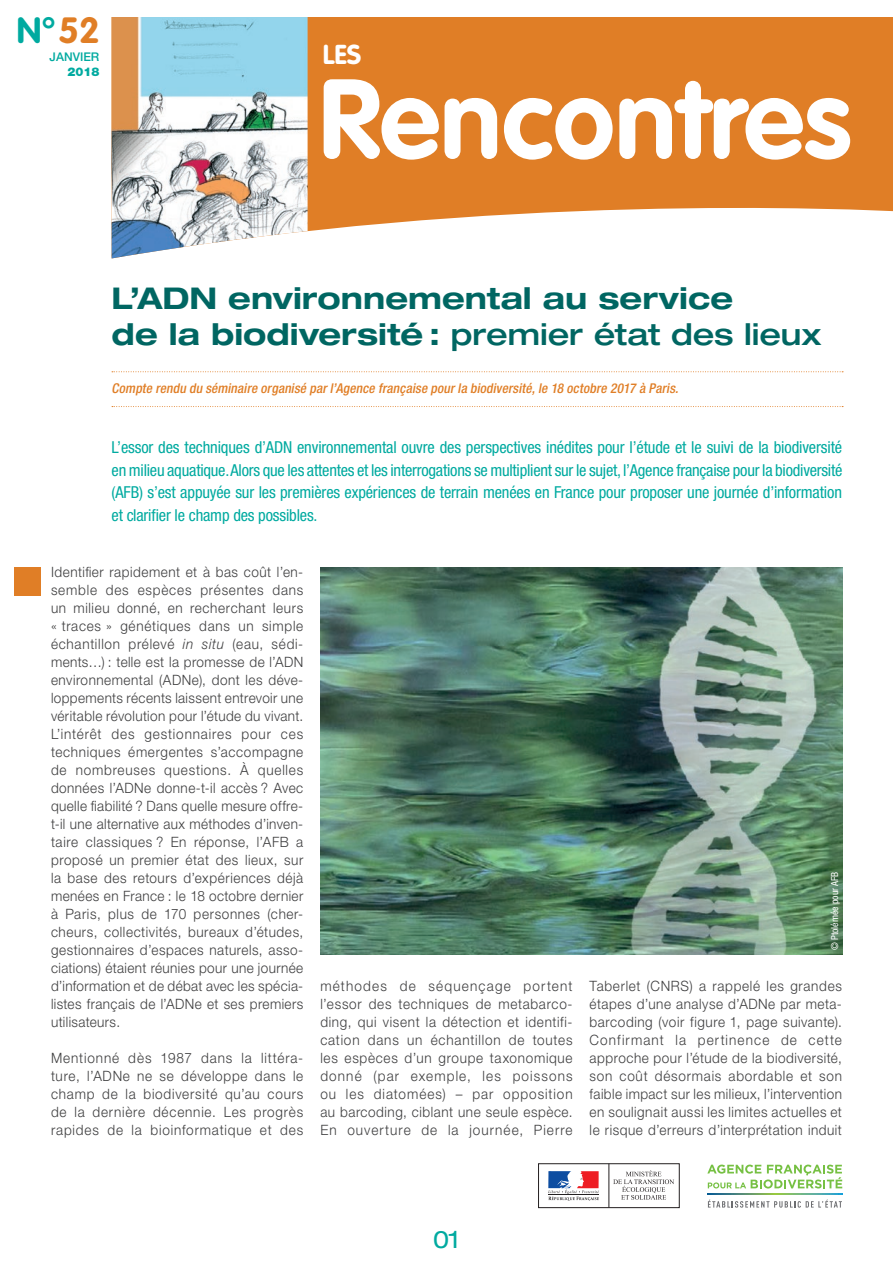
<style>
.page{position:relative;width:893px;height:1263px;background:#fff}
.page>*{position:absolute;margin:0;border:0;box-sizing:border-box;transform-origin:0 0}
.t1{font:700 111px "VAG Rounded";color:#fff}
.t2{font:700 36px "VAG Rounded";color:#00aaa0}
.t3{font:700 expanded 30px/36px "Helvetica Neue";color:#006662}
.t4{font:700 27px "VAG Rounded";color:#fff}
.t5{font:expanded 24px "Helvetica Neue";color:#00aaa0}
.t6{font:condensed 16.5px/22.5px "Helvetica Neue";letter-spacing:-.01em;color:#00aaa0;text-align:justify}
.t7{font:300 14.25px/18px "Helvetica Neue";letter-spacing:.04em;color:#3e3e3f;text-align:justify;scale:.95 1}
.t8{font:italic 500 condensed 13.5px "Helvetica Neue";color:#e07e26}
.t9{font:500 12px "Helvetica Neue LT Std";color:#00aaa0}
.t10{font:900 12px "Helvetica Neue";color:#00aaa0}
.t11{font:condensed 9.75px "Helvetica Neue";color:#fff}
.s1{color:#e07e26}
.s2{font-weight:500}
.s3{font-family:"Helvetica Neue LT Std";font-style:italic}
</style>
<div class="page">
<div style="left:14px;top:567px;width:27px;height:29px;background:#e07e26"></div>
<svg style="left:308px;top:17px;width:585px;height:215px;background:#e28838"></svg>
<img style="left:112px;top:17px;width:196px;height:241px">
<svg style="left:112px;top:371px;width:731px;height:1px"></svg>
<svg style="left:112px;top:406px;width:731px;height:1px"></svg>
<img style="left:320px;top:567px;width:522px;height:387px">
<div style="left:538px;top:1163px;width:142px;height:45px;border:1px solid #231f20"></div>
<svg style="left:548px;top:1171px;width:51px;height:30px"></svg>
<hr style="left:609px;top:1164px;width:1px;height:43px;background:#231f20">
<svg style="left:613px;top:1170px;width:61px;height:30px"></svg>
<svg style="left:707px;top:1164px;width:135px;height:24px"></svg>
<svg style="left:708px;top:1194px;width:134px;height:1px"></svg>
<svg style="left:708px;top:1199px;width:134px;height:8px"></svg>
<h2 class="t2" style="left:17px;top:9px;width:84px">N°<span class="s1">52</span></h2>
<p class="t9" style="left:50px;top:50px;width:51px">JANVIER</p>
<p class="t10" style="left:67px;top:64px;width:34px">2018</p>
<h3 class="t4" style="left:323px;top:38px;width:40px">LES</h3>
<h1 class="t1" style="left:319px;top:54px;width:534px">Rencontres</h1>
<h3 class="t3" style="left:112px;top:279px;width:711px">L’ADN environnemental au service<br>de la biodiversité : <span class="s2">premier état des lieux</span></h3>
<p class="t8" style="left:112px;top:381px;width:571px">Compte rendu du séminaire organisé parl’Agence française pourla biodiversité,le 18 octobre 2017 à Paris.</p>
<p class="t6" style="left:112px;top:436px;width:732px">L’essor des techniques d’ADN environnemental ouvre des perspectives inédites pour l’étude et le suivi de la biodiversité en milieu aquatique. Alors que les attentes et les interrogations se multiplient sur le sujet, l’Agence française pour la biodiversité (AFB) s’est appuyée sur les premières expériences de terrain menées en France pour proposer une journée d’information et clarifier le champ des possibles.</p>
<p class="t7" style="left:51px;top:562px;width:267px">Identifier rapidement et à bas coût l’en&shy;semble des espèces présentes dans un milieu donné, en recherchant leurs « traces » génétiques dans un simple échantillon prélevé <span class="s3">in situ</span> (eau, sédi&shy;ments…) : telle est la promesse de l’ADN environnemental (ADNe), dont les déve&shy;loppements récents laissent entrevoir une véritable révolution pour l’étude du vivant.<br>L’intérêt des gestionnaires pour ces techniques émergentes s’accompagne de nombreuses questions. À quelles données l’ADNe donne-t-il accès ? Avec quelle fiabilité ? Dans quelle mesure offre&shy;t-il une alternative aux méthodes d’inven&shy;taire classiques ? En réponse, l’AFB a proposé un premier état des lieux, sur la base des retours d’expériences déjà menées en France : le 18 octobre dernier à Paris, plus de 170 personnes (cher&shy;cheurs, collectivités, bureaux d’études, gestionnaires d’espaces naturels, asso&shy;ciations) étaient réunies pour une journée d’information et de débat avec les spécia&shy;listes français de l’ADNe et ses premiers utilisateurs.</p>
<p class="t7" style="left:51px;top:1048px;width:267px">Mentionné dès 1987 dans la littéra&shy;ture, l’ADNe ne se développe dans le champ de la biodiversité qu’au cours de la dernière décennie. Les progrès rapides de la bioinformatique et des</p>
<p class="t11" style="left:829px;top:950px;width:80px;rotate:-90deg">© Ptolémée pour AFB</p>
<p class="t7" style="left:320px;top:976px;width:267px">méthodes de séquençage portent l’essor des techniques de metabarco&shy;ding, qui visent la détection et identifi&shy;cation dans un échantillon de toutes les espèces d’un groupe taxonomique donné (par exemple, les poissons ou les diatomées) – par opposition au barcoding, ciblant une seule espèce.<br>En ouverture de la journée, Pierre</p>
<p class="t7" style="left:590px;top:976px;width:267px">Taberlet (CNRS) a rappelé les grandes étapes d’une analyse d’ADNe par meta&shy;barcoding (voir figure 1, page suivante).<br>Confirmant la pertinence de cette approche pour l’étude de la biodiversité, son coût désormais abordable et son faible impact sur les milieux, l’intervention en soulignait aussi les limites actuelles et le risque d’erreurs d’interprétation induit</p>
<h3 class="t5" style="left:433px;top:1224px;width:28px">01</h3>
</div>
